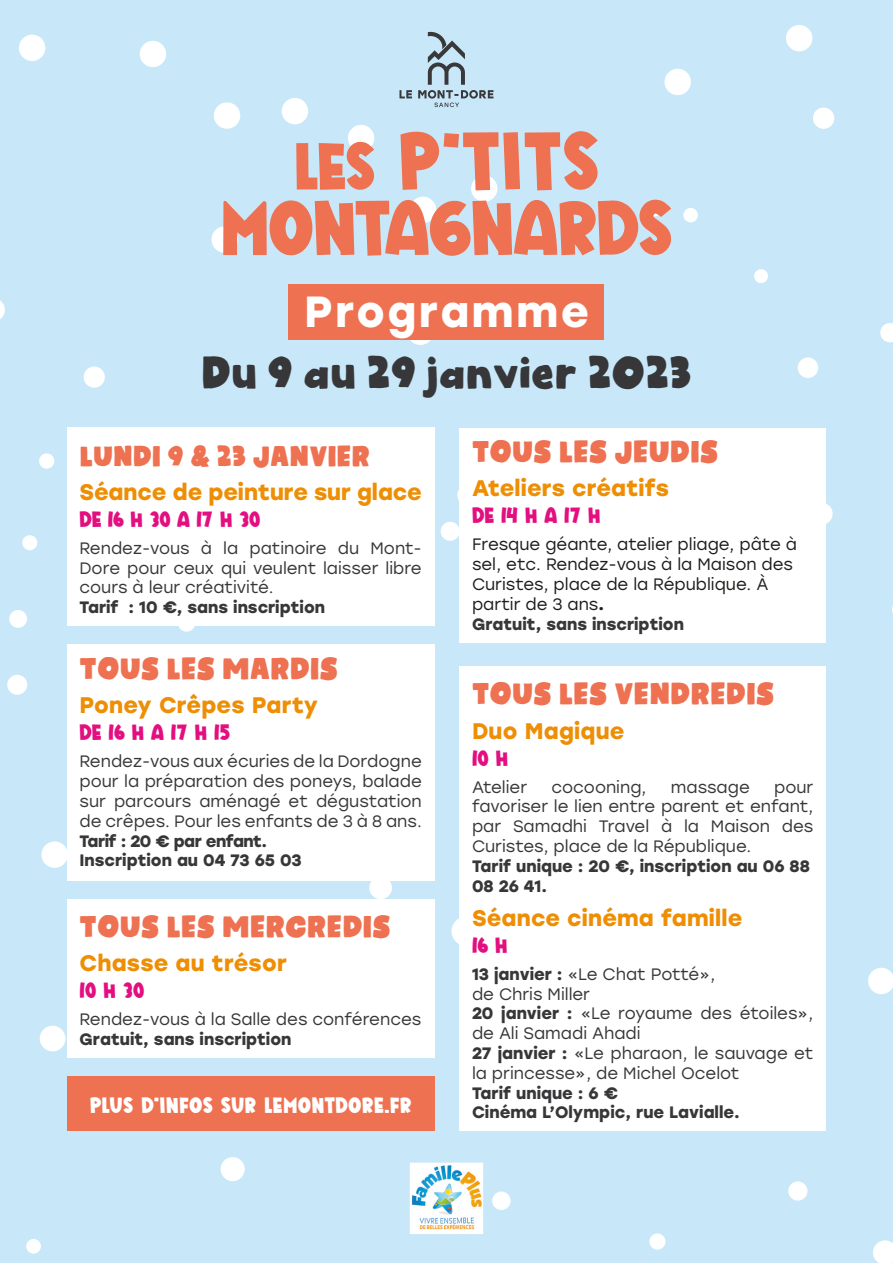
<style>
.page{position:relative;width:893px;height:1263px;background:#c8e8f9}
.page>*{position:absolute;margin:0;border:0;box-sizing:border-box;transform-origin:0 0}
.t1{font:82.5px "Kidsco";color:#ee7151}
.t2{font:78px "Kidsco";color:#ee7151}
.t3{font:700 43.5px "Stolzl";letter-spacing:.06em;color:#fff}
.t4{font:42.15px "Kids Rock DEMO";color:#373739}
.t5{font:28.5px "Kids Rock DEMO";color:#ee7151}
.t6{font:27px "Kids Rock DEMO";color:#ee7151}
.t7{font:700 22.5px "Stolzl";letter-spacing:.01em;color:#ee8e04}
.t8{font:22.5px "Kidsco";letter-spacing:-.005em;color:#e30e7f}
.t9{font:22.5px "Kidsco";letter-spacing:.04em;color:#fff}
.t10{font:16.5px/19.8px "Stolzl";color:#373739;text-align:justify}
.t11{font:700 16.5px/19.8px "Stolzl";color:#373739}
.t12{font:16.5px/19.8px "Stolzl";color:#1d1d1b}
.s1{font-size:67.5px}
.s2{font-weight:700}
.s3{font-weight:700;color:#373739}
</style>
<div class="page">
<div style="left:84px;top:366px;width:21px;height:22px;background:#fff;border-radius:50%"></div>
<div style="left:798px;top:357px;width:20px;height:21px;background:#fff;border-radius:50%"></div>
<div style="left:41px;top:841px;width:27px;height:27px;background:#fff;border-radius:50%"></div>
<div style="left:140px;top:41px;width:26px;height:26px;background:#fff;border-radius:50%"></div>
<svg style="left:457px;top:485px;width:21px;height:20px"></svg>
<div style="left:451px;top:916px;width:30px;height:30px;background:#fff;border-radius:50%"></div>
<div style="left:647px;top:200px;width:16px;height:16px;background:#fff;border-radius:50%"></div>
<div style="left:441px;top:522px;width:19px;height:19px;background:#fff;border-radius:50%"></div>
<div style="left:788px;top:1181px;width:19px;height:19px;background:#fff;border-radius:50%"></div>
<svg style="left:868px;top:968px;width:25px;height:26px"></svg>
<div style="left:754px;top:269px;width:14px;height:14px;background:#fff;border-radius:50%"></div>
<div style="left:683px;top:208px;width:15px;height:14px;background:#fff;border-radius:50%"></div>
<div style="left:348px;top:125px;width:26px;height:26px;background:#fff;border-radius:50%"></div>
<div style="left:211px;top:226px;width:27px;height:27px;background:#fff;border-radius:50%"></div>
<div style="left:19px;top:35px;width:26px;height:26px;background:#fff;border-radius:50%"></div>
<div style="left:214px;top:102px;width:26px;height:27px;background:#fff;border-radius:50%"></div>
<div style="left:810px;top:503px;width:23px;height:22px;background:#fff;border-radius:50%"></div>
<svg style="left:880px;top:323px;width:13px;height:19px"></svg>
<div style="left:786px;top:25px;width:26px;height:26px;background:#fff;border-radius:50%"></div>
<div style="left:664px;top:69px;width:27px;height:26px;background:#fff;border-radius:50%"></div>
<div style="left:410px;top:197px;width:26px;height:26px;background:#fff;border-radius:50%"></div>
<svg style="left:0;top:300px;width:5px;height:19px"></svg>
<div style="left:9px;top:610px;width:18px;height:18px;background:#fff;border-radius:50%"></div>
<div style="left:7px;top:675px;width:20px;height:20px;background:#fff;border-radius:50%"></div>
<div style="left:221px;top:1157px;width:24px;height:24px;background:#fff;border-radius:50%"></div>
<svg style="left:873px;top:1240px;width:20px;height:23px"></svg>
<div style="left:407px;top:319px;width:27px;height:26px;background:#fff;border-radius:50%"></div>
<div style="left:22px;top:535px;width:15px;height:15px;background:#fff;border-radius:50%"></div>
<div style="left:39px;top:453px;width:15px;height:16px;background:#fff;border-radius:50%"></div>
<div style="left:40px;top:1026px;width:25px;height:25px;background:#fff;border-radius:50%"></div>
<div style="left:369px;top:876px;width:23px;height:23px;background:#fff;border-radius:50%"></div>
<div style="left:178px;top:614px;width:17px;height:18px;background:#fff;border-radius:50%"></div>
<div style="left:813px;top:108px;width:21px;height:21px;background:#fff;border-radius:50%"></div>
<div style="left:471px;top:175px;width:26px;height:27px;background:#fff;border-radius:50%"></div>
<div style="left:282px;top:98px;width:26px;height:26px;background:#fff;border-radius:50%"></div>
<div style="left:649px;top:1233px;width:16px;height:16px;background:#fff;border-radius:50%"></div>
<div style="left:492px;top:1191px;width:19px;height:19px;background:#fff;border-radius:50%"></div>
<div style="left:26px;top:1239px;width:15px;height:14px;background:#fff;border-radius:50%"></div>
<img style="left:410px;top:1162px;width:73px;height:72px">
<img style="left:457px;top:1208px;width:19px;height:19px;border-radius:10px">
<div style="left:289px;top:284px;width:315px;height:56px;background:#ee7151"></div>
<div style="left:67px;top:428px;width:368px;height:198px;background:#fff"></div>
<div style="left:67px;top:644px;width:368px;height:237px;background:#fff"></div>
<div style="left:67px;top:899px;width:368px;height:158px;background:#fff"></div>
<div style="left:459px;top:428px;width:367px;height:214px;background:#fff"></div>
<div style="left:459px;top:667px;width:367px;height:464px;background:#fff"></div>
<div style="left:67px;top:1076px;width:368px;height:55px;background:#ee7151"></div>
<svg style="left:399px;top:32px;width:94px;height:75px"></svg>
<h1 class="t1" style="left:295px;top:130px;width:305px"><span class="s1">LES</span> P'TITS</h1>
<h2 class="t2" style="left:221px;top:199px;width:452px">MONTAGNARDS</h2>
<h3 class="t3" style="left:304px;top:280px;width:286px">Programme</h3>
<h3 class="t4" style="left:201px;top:354px;width:492px">Du 9 au 29 janvier 2023</h3>
<h3 class="t6" style="left:80px;top:443px;width:292px">LUNDI 9 &amp; 23 JANVIER</h3>
<h3 class="t7" style="left:80px;top:476px;width:344px">Séance de peinture sur glace</h3>
<h3 class="t8" style="left:80px;top:510px;width:182px">DE 16 H 30 A 17 H 30</h3>
<p class="t10" style="left:80px;top:537px;width:344px">Rendez-vous à la patinoire du Mont-Dore pour ceux qui veulent laisser libre cours à leur créativité.</p>
<p class="t11" style="left:80px;top:596px;width:247px">Tarif : 10 €, sans inscription</p>
<h3 class="t5" style="left:80px;top:656px;width:260px">TOUS LES MARDIS</h3>
<h3 class="t7" style="left:80px;top:689px;width:240px">Poney Crêpes Party</h3>
<h3 class="t8" style="left:80px;top:724px;width:152px">DE 16 H A 17 H 15</h3>
<p class="t10" style="left:80px;top:751px;width:344px">Rendez-vous aux écuries de la Dordogne pour la préparation des poneys, balade sur parcours aménagé et dégustation de crêpes. Pour les enfants de 3 à 8 ans.</p>
<p class="t11" style="left:80px;top:830px;width:224px">Tarif : 20 € par enfant.<br>Inscription au 04 73 65 03</p>
<h3 class="t5" style="left:80px;top:913px;width:313px">TOUS LES MERCREDIS</h3>
<h3 class="t7" style="left:80px;top:947px;width:209px">Chasse au trésor</h3>
<h3 class="t8" style="left:80px;top:981px;width:66px">10 H 30</h3>
<p class="t10" style="left:80px;top:1008px;width:343px">Rendez-vous à la Salle des conférences</p>
<p class="t11" style="left:80px;top:1028px;width:213px">Gratuit, sans inscription</p>
<h3 class="t9" style="left:90px;top:1096px;width:323px">PLUS D'INFOS SUR LEMONTDORE.FR</h3>
<h3 class="t5" style="left:472px;top:439px;width:248px">TOUS LES JEUDIS</h3>
<h3 class="t7" style="left:472px;top:472px;width:199px">Ateliers créatifs</h3>
<h3 class="t8" style="left:472px;top:507px;width:130px">DE 14 H A 17 H</h3>
<p class="t12" style="left:472px;top:534px;width:326px">Fresque géante, atelier pliage, pâte à sel, etc. Rendez-vous à la Maison des<br>Curistes, place de la République. À partir de 3 ans<span class="s2">.<br></span><span class="s3">Gratuit, sans inscription</span></p>
<h3 class="t5" style="left:472px;top:681px;width:304px">TOUS LES VENDREDIS</h3>
<h3 class="t7" style="left:472px;top:714px;width:154px">Duo Magique</h3>
<h3 class="t8" style="left:472px;top:749px;width:38px">10 H</h3>
<p class="t10" style="left:472px;top:776px;width:57px">Atelier</p>
<p class="t10" style="left:552px;top:776px;width:96px">cocooning,</p>
<p class="t10" style="left:671px;top:776px;width:81px">massage</p>
<p class="t10" style="left:472px;top:776px;width:343px;text-indent:302px">pour favoriser le lien entre parent et enfant, par Samadhi Travel à la Maison des Curistes, place de la République.</p>
<p class="t11" style="left:472px;top:855px;width:339px">Tarif unique : 20 €, inscription au 06 88<br>08 26 41.</p>
<h3 class="t7" style="left:472px;top:902px;width:272px">Séance cinéma famille</h3>
<h3 class="t8" style="left:472px;top:936px;width:37px">16 H</h3>
<p class="t10" style="left:472px;top:963px;width:343px;text-align:left"><span class="s2">13 janvier :</span> «Le Chat Potté»,<br>de Chris Miller<br><span class="s2">20 janvier :</span> «Le royaume des étoiles», de Ali Samadi Ahadi<br><span class="s2">27 janvier :</span> «Le pharaon, le sauvage et la princesse», de Michel Ocelot</p>
<p class="t11" style="left:472px;top:1082px;width:269px">Tarif unique : 6 €<br>Cinéma L’Olympic, rue Lavialle.</p>
</div>
